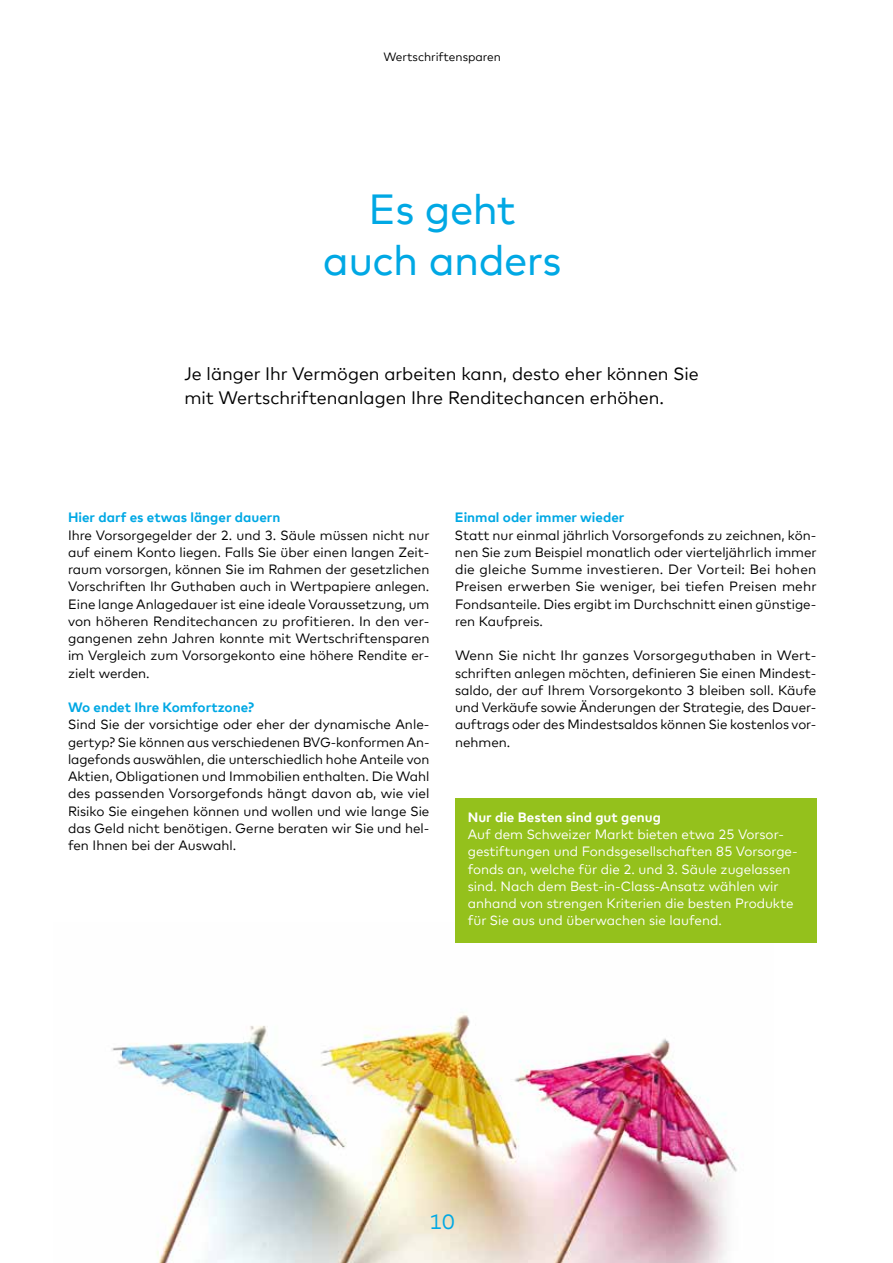
<style>
.page{position:relative;width:893px;height:1263px;background:#fff}
.page>*{position:absolute;margin:0;border:0;box-sizing:border-box;transform-origin:0 0}
.t1{font:42px/51px "Cler Mark Headline";color:#00a8e4;text-align:center}
.t2{font:21px "Cler Mark Text";color:#00a8e4}
.t3{font:18px/24px "Cler Mark Text";color:#000}
.t4{font:13.5px/17.2px "Cler Mark Text";color:#000;text-align:justify}
.t5{font:13.5px/17.2px "Cler Mark Text";color:#fff}
.t6{font:700 13.5px "Cler Mark Text";color:#00a8e4}
.t7{font:700 13.5px "Cler Mark Text";color:#fff}
.t8{font:12px "Cler Mark Text";color:#000}
</style>
<div class="page">
<img style="left:111px;top:942px;width:663px;height:321px">
<div style="left:455px;top:798px;width:361px;height:144px;background:#94c11c"></div>
<p class="t8" style="left:383px;top:47px;width:119px">Wertschriftensparen</p>
<h1 class="t1" style="left:323px;top:180px;width:239px">Es geht auch anders</h1>
<h3 class="t3" style="left:184px;top:360px;width:516px">Je länger Ihr Vermögen arbeiten kann, desto eher können Sie mit Wertschriftenanlagen Ihre Renditechancen erhöhen.</h3>
<p class="t6" style="left:68px;top:507px;width:214px">Hier darf es etwas länger dauern</p>
<p class="t4" style="left:68px;top:525px;width:363px;text-align:left">Ihre Vorsorgegelder der 2. und 3. Säule müssen nicht nur auf einem Konto liegen. Falls Sie über einen langen Zeit&shy;raum vorsorgen, können Sie im Rahmen der gesetzlichen Vorschriften Ihr Guthaben auch in Wertpapiere anlegen.<br>Eine lange Anlagedauer ist eine ideale Voraussetzung, um von höheren Renditechancen zu profitieren. In den ver&shy;gangenen zehn Jahren konnte mit Wertschriftensparen im Vergleich zum Vorsorgekonto eine höhere Rendite er&shy;zielt werden.</p>
<p class="t6" style="left:68px;top:697px;width:188px">Wo endet Ihre Komfortzone?</p>
<p class="t4" style="left:68px;top:715px;width:363px">Sind Sie der vorsichtige oder eher der dynamische Anle&shy;gertyp? Sie können aus verschiedenen BVG-konformen An&shy;lagefonds auswählen, die unterschiedlich hohe Anteile von Aktien, Obligationen und Immobilien enthalten. Die Wahl des passenden Vorsorgefonds hängt davon ab, wie viel Risiko Sie eingehen können und wollen und wie lange Sie das Geld nicht benötigen. Gerne beraten wir Sie und hel&shy;fen Ihnen bei der Auswahl.</p>
<p class="t6" style="left:455px;top:507px;width:171px">Einmal oder immer wieder</p>
<p class="t4" style="left:455px;top:525px;width:363px">Statt nur einmal jährlich Vorsorgefonds zu zeichnen, kön&shy;nen Sie zum Beispiel monatlich oder vierteljährlich immer die gleiche Summe investieren. Der Vorteil: Bei hohen Preisen erwerben Sie weniger, bei tiefen Preisen mehr Fondsanteile. Dies ergibt im Durchschnitt einen günstige&shy;ren Kaufpreis.</p>
<p class="t4" style="left:455px;top:646px;width:363px">Wenn Sie nicht Ihr ganzes Vorsorgeguthaben in Wert&shy;schriften anlegen möchten, definieren Sie einen Mindest&shy;saldo, der auf Ihrem Vorsorgekonto 3 bleiben soll. Käufe und Verkäufe sowie Änderungen der Strategie, des Dauer&shy;auftrags oder des Mindestsaldos können Sie kostenlos vor&shy;nehmen.</p>
<p class="t7" style="left:468px;top:807px;width:195px">Nur die Besten sind gut genug</p>
<p class="t5" style="left:468px;top:824px;width:331px">Auf dem Schweizer Markt bieten etwa 25 Vorsor&shy;gestiftungen und Fondsgesellschaften 85 Vorsorge&shy;fonds an, welche für die 2. und 3. Säule zugelassen sind. Nach dem Best-in-Class-Ansatz wählen wir anhand von strengen Kriterien die besten Produkte für Sie aus und überwachen sie laufend.</p>
<h2 class="t2" style="left:430px;top:1206px;width:27px">10</h2>
</div>
